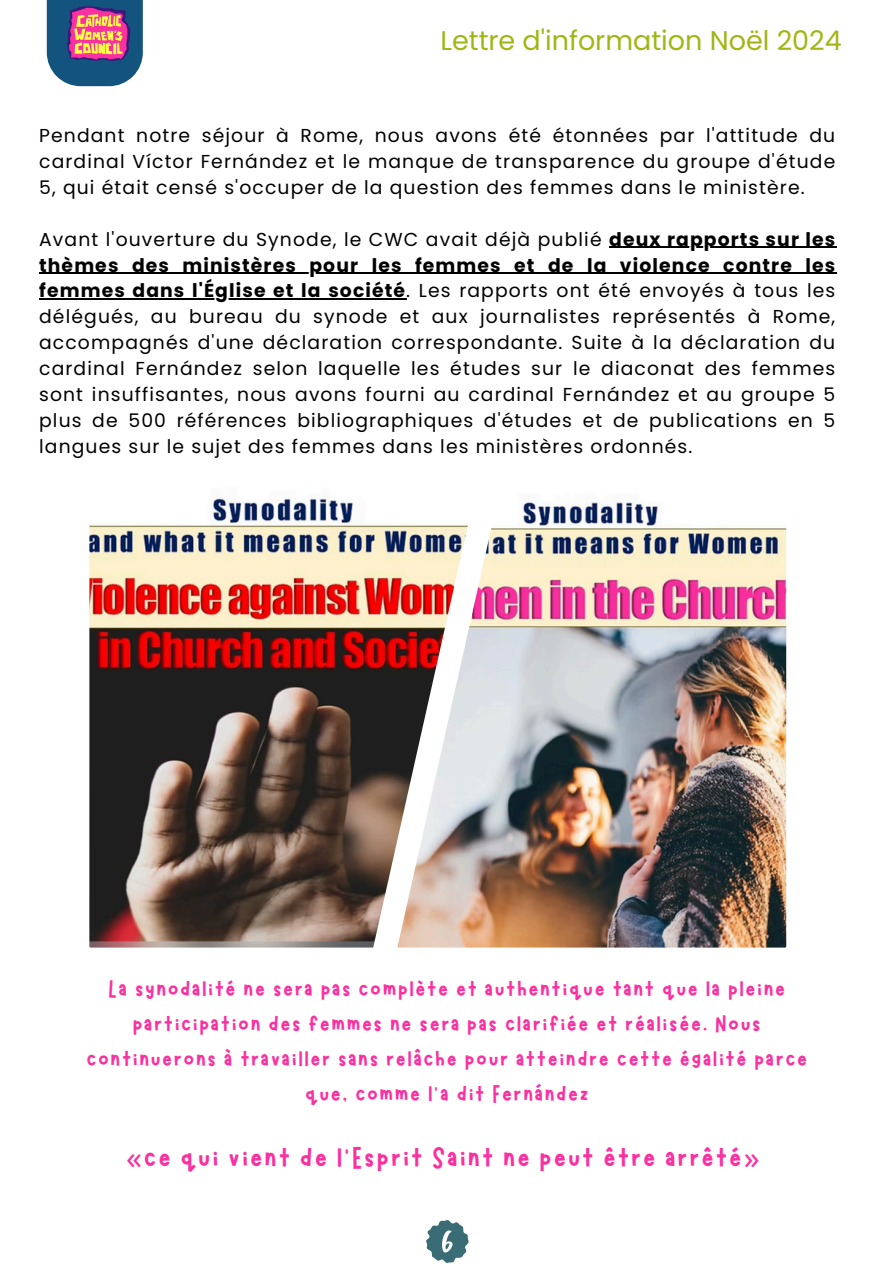
<style>
.page{position:relative;width:894px;height:1264px;background:#fff}
.page>*{position:absolute;margin:0;border:0;box-sizing:border-box;transform-origin:0 0}
.t1{font:31.5px "Marykate";letter-spacing:.06em;color:#fb30a0}
.t2{font:27px "Poppins";color:#a1b614}
.t3{font:25.5px/34.8px "Marykate";letter-spacing:.06em;color:#fb30a0;text-align:center}
.t4{font:18.75px/25.8px "Poppins";letter-spacing:.06em;color:#000;text-align:justify}
.t5{font:700 18.75px "Poppins";letter-spacing:.06em;color:#000}
.s1{font-weight:700}
.s2{font-family:"Noto Sans"}
</style>
<div class="page">
<div style="left:47px;top:0;width:96px;height:86px;background:#13547e"></div>
<img style="left:66px;top:6px;width:65px;height:55px">
<svg style="left:426px;top:1220px;width:43px;height:43px"></svg>
<img style="left:477px;top:501px;width:309px;height:446px">
<img style="left:89px;top:498px;width:388px;height:449px">
<hr style="left:609px;top:247px;width:227px;height:1px;background:#000">
<hr style="left:39px;top:273px;width:797px;height:1px;background:#000">
<hr style="left:39px;top:298px;width:367px;height:2px;background:#000">
<h1 class="t2" style="left:440px;top:22px;width:402px">Lettre d'information Noël 2024</h1>
<p class="t4" style="left:39px;top:123px;width:797px">Pendant notre séjour à Rome, nous avons été étonnées par l'attitude du cardinal Víctor Fernández et le manque de transparence du groupe d'étude 5, qui était censé s'occuper de la question des femmes dans le ministère.</p>
<p class="t4" style="left:39px;top:226px;width:797px">Avant l'ouverture du Synode, le CWC avait déjà publié <span class="s1">deux rapports sur les</span></p>
<p class="t5" style="left:39px;top:252px;width:797px">thèmes des ministères pour les femmes et de la violence contre les</p>
<h2 class="t4" style="left:39px;top:278px;width:797px"><span class="s1">femmes dans l'Église et la société</span>. Les rapports ont été envoyés à tous les délégués, au bureau du synode et aux journalistes représentés à Rome, accompagnés d'une déclaration correspondante. Suite à la déclaration du cardinal Fernández selon laquelle les études sur le diaconat des femmes sont insuffisantes, nous avons fourni au cardinal Fernández et au groupe 5 plus de 500 références bibliographiques d'études et de publications en 5 langues sur le sujet des femmes dans les ministères ordonnés.</h2>
<p class="t3" style="left:86px;top:969px;width:722px">La synodalité ne sera pas complète et authentique tant que la pleine participation des femmes ne sera pas clarifiée et réalisée. Nous continuerons à travailler sans relâche pour atteindre cette égalité parce que, comme l'a dit Fernández</p>
<p class="t1" style="left:126px;top:1137px;width:635px"><span class="s2">«</span>ce qui vient de l'Esprit Saint ne peut être arrêté<span class="s2">»</span></p>
</div>
